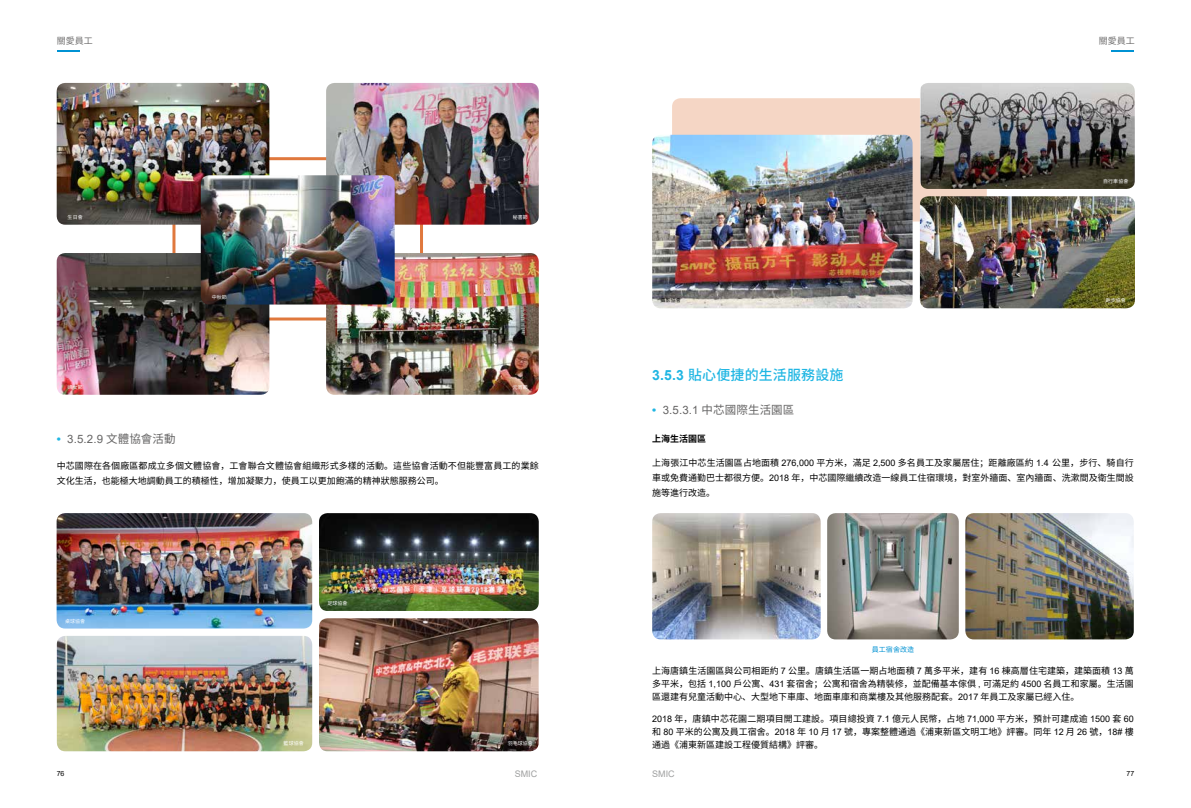
<style>
.page{position:relative;width:1191px;height:808px;background:#fff}
.page>*{position:absolute;margin:0;border:0;box-sizing:border-box;transform-origin:0 0}
.t1{font:500 14px "Source Han Sans SC";letter-spacing:.01em;color:#20b6e3}
.t2{font:11.5px "Source Han Sans SC";letter-spacing:.01em;color:#656464}
.t3{font:11.5px "Arial";color:#656464}
.t4{font:9px/13px "Source Han Sans SC";color:#000;text-align:justify}
.t5{font:9px "Source Han Sans SC";color:#727171}
.t6{font:9px "Arial";color:#9fa0a0}
.t7{font:700 9px "Source Han Sans SC";color:#000}
.t8{font:7px "Source Han Sans SC";letter-spacing:.01em;color:#0092d3}
.t9{font:7px "Arial";color:#000}
.t10{font:5px "Source Han Sans SC";letter-spacing:.01em;color:#fff}
.t11{font:5px "Source Han Sans SC";color:#000}
.s1{font-weight:700;color:#20b6e3}
.s2{font-family:"Source Han Sans SC"}
.s3{font-family:"Arial";font-weight:700}
.s4{font-family:"Arial";font-weight:700;color:#20b6e3}
.s5{font-family:"Arial"}
</style>
<div class="page">
<hr style="left:1111px;top:50px;width:23px;height:2px;background:#0092d3">
<hr style="left:57px;top:50px;width:22px;height:2px;background:#0092d3">
<img style="left:326px;top:83px;width:213px;height:142px">
<img style="left:57px;top:83px;width:212px;height:142px">
<img style="left:57px;top:253px;width:212px;height:142px">
<img style="left:326px;top:253px;width:213px;height:142px">
<img style="left:201px;top:175px;width:194px;height:129px">
<img style="left:319px;top:513px;width:220px;height:98px">
<img style="left:57px;top:513px;width:255px;height:115px">
<img style="left:319px;top:618px;width:219px;height:133px">
<img style="left:57px;top:636px;width:255px;height:115px">
<div style="left:672px;top:98px;width:314px;height:124px;background:#f5d6c5;border-radius:9px"></div>
<img style="left:920px;top:196px;width:215px;height:112px">
<img style="left:920px;top:83px;width:215px;height:106px">
<img style="left:652px;top:135px;width:260px;height:173px">
<img style="left:965px;top:513px;width:168px;height:126px">
<img style="left:652px;top:513px;width:168px;height:126px">
<img style="left:827px;top:513px;width:131px;height:126px">
<p class="t5" style="left:57px;top:36px;width:37px">關愛員工</p>
<p class="t10" style="left:68px;top:214px;width:17px">生日會</p>
<p class="t10" style="left:513px;top:214px;width:17px">秘書節</p>
<p class="t10" style="left:212px;top:294px;width:17px">中秋節</p>
<p class="t10" style="left:68px;top:384px;width:17px">婦女節</p>
<p class="t10" style="left:513px;top:384px;width:17px">元宵節</p>
<p class="t3" style="left:57px;top:431px;width:120px"><span class="s1">•</span> 3.5.2.9 <span class="s2">文體協會活動</span></p>
<p class="t4" style="left:57px;top:459px;width:483px;line-height:15px">中芯國際在各個廠區都成立多個文體協會，工會聯合文體協會組織形式多樣的活動。這些協會活動不但能豐富員工的業餘文化生活，也能極大地調動員工的積極性，增加凝聚力，使員工以更加飽滿的精神狀態服務公司。</p>
<p class="t10" style="left:65px;top:618px;width:22px">桌球協會</p>
<p class="t10" style="left:327px;top:600px;width:22px">足球協會</p>
<p class="t10" style="left:284px;top:741px;width:22px">籃球協會</p>
<p class="t10" style="left:507px;top:741px;width:27px">羽毛球協會</p>
<p class="t5" style="left:1099px;top:36px;width:37px">關愛員工</p>
<p class="t11" style="left:660px;top:298px;width:22px">攝影協會</p>
<p class="t10" style="left:1103px;top:178px;width:27px">自行車協會</p>
<p class="t10" style="left:1105px;top:298px;width:22px">跑步協會</p>
<h1 class="t1" style="left:652px;top:367px;width:193px"><span class="s3">3.5.3</span> 貼心便捷的生活服務設施</h1>
<p class="t2" style="left:652px;top:404px;width:144px"><span class="s4">•</span> <span class="s5">3.5.3.1</span> 中芯國際生活園區</p>
<p class="t7" style="left:652px;top:434px;width:55px">上海生活園區</p>
<p class="t4" style="left:652px;top:455px;width:483px;line-height:15px">上海張江中芯生活園區占地面積 <span class="s5">276,000</span> 平方米，滿足 <span class="s5">2,500</span> 多名員工及家屬居住；距離廠區約 <span class="s5">1.4</span> 公里，步行、騎自行車或免費通勤巴士都很方便。<span class="s5">2018</span> 年，中芯國際繼續改造一線員工住宿環境，對室外牆面、室內牆面、洗漱間及衛生間設施等進行改造。</p>
<p class="t8" style="left:871px;top:646px;width:44px">員工宿舍改造</p>
<p class="t4" style="left:652px;top:664px;width:483px">上海唐鎮生活園區與公司相距約 <span class="s5">7</span> 公里。唐鎮生活區一期占地面積 <span class="s5">7</span> 萬多平米，建有 <span class="s5">16</span> 棟高層住宅建築，建築面積 <span class="s5">13</span> 萬多平米，包括 <span class="s5">1,100</span> 戶公寓、<span class="s5">431</span> 套宿舍；公寓和宿舍為精裝修，並配備基本傢俱 <span class="s5">,</span> 可滿足約 <span class="s5">4500</span> 名員工和家屬。生活園區還建有兒童活動中心、大型地下車庫、地面車庫和商業樓及其他服務配套。<span class="s5">2017</span> 年員工及家屬已經入住。</p>
<p class="t4" style="left:652px;top:712px;width:483px"><span class="s5">2018</span> 年，唐鎮中芯花園二期項目開工建設。項目總投資 <span class="s5">7.1</span> 億元人民幣，占地 <span class="s5">71,000</span> 平方米，預計可建成逾 <span class="s5">1500</span> 套 <span class="s5">60</span>和 <span class="s5">80</span> 平米的公寓及員工宿舍。<span class="s5">2018</span> 年 <span class="s5">10</span> 月 <span class="s5">17</span> 號，專案整體通過《浦東新區文明工地》評審。同年 <span class="s5">12</span> 月 <span class="s5">26</span> 號，<span class="s5">18#</span> 樓通過《浦東新區建設工程優質結構》評審。</p>
<p class="t6" style="left:514px;top:768px;width:24px">SMIC</p>
<p class="t6" style="left:652px;top:768px;width:24px">SMIC</p>
<p class="t9" style="left:57px;top:769px;width:9px">76</p>
<p class="t9" style="left:1126px;top:769px;width:9px">77</p>
</div>
